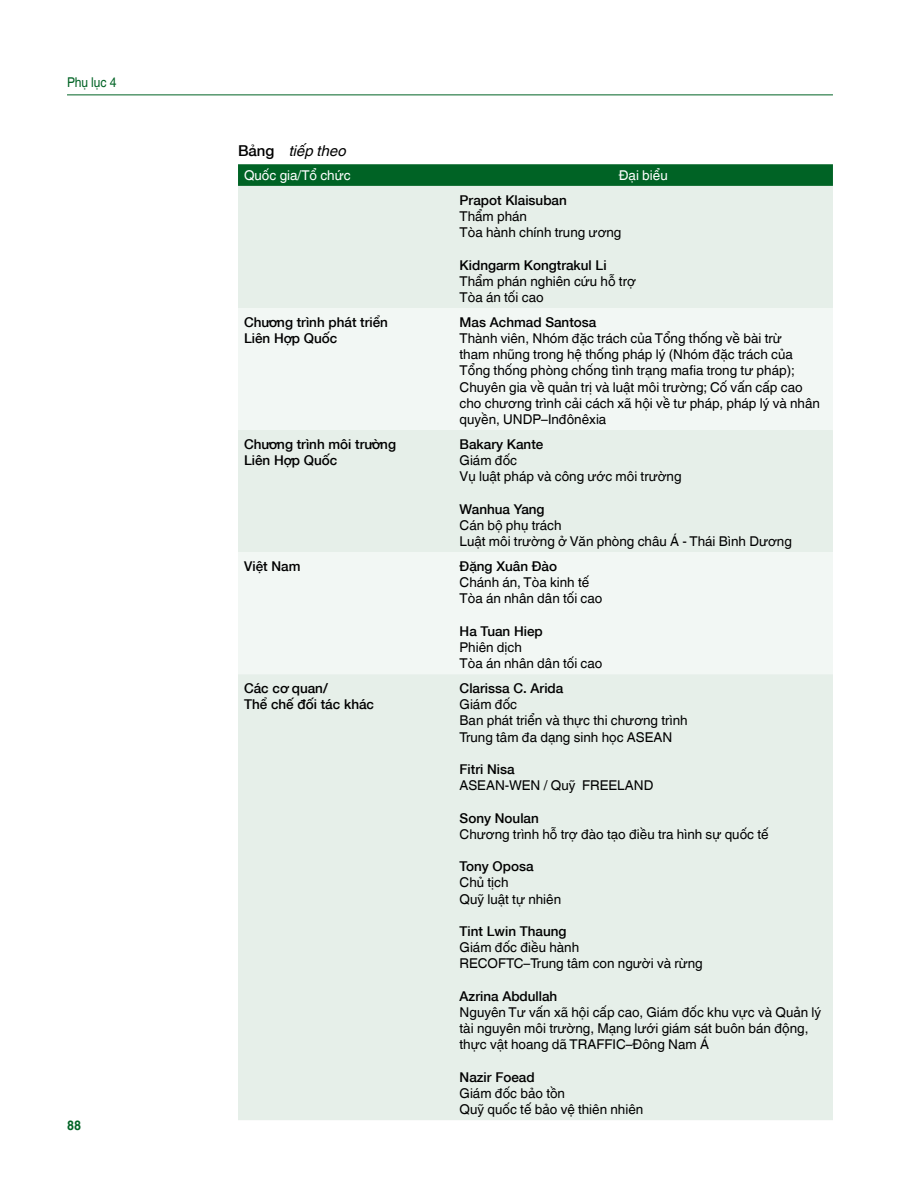
<style>
.page{position:relative;width:918px;height:1188px;background:#fff}
.page>*{position:absolute;margin:0;border:0;box-sizing:border-box;transform-origin:0 0}
.t1{font:italic 15px "Helvetica World";color:#000}
.t2{font:13.5px/16.2px "Helvetica World";color:#000}
.t3{font:13.5px/16.2px "Helvetica Neue 65 Medium Viet";color:#000}
.t4{font:13.5px "Helvetica World";color:#fff}
.t5{font:13.5px "Helvetica World";color:#006325;scale:.9 1}
.t6{font:700 13.5px "Helvetica World";color:#006325;scale:.9 1}
.s1{font-family:"Helvetica Neue 65 Medium Viet";font-style:normal}
</style>
<div class="page">
<hr style="left:67px;top:94px;width:766px;height:1px;background:#006325">
<svg style="left:238px;top:164px;width:595px;height:22px;background:#046528"></svg>
<div style="left:238px;top:186px;width:595px;height:934px;background:#e6efe9"></div>
<svg style="left:238px;top:308px;width:595px;height:366px;fill:#f2f7f4"></svg>
<p class="t5" style="left:67px;top:75px;width:56px">Phụ lục 4</p>
<p class="t6" style="left:67px;top:1118px;width:17px">88</p>
<p class="t1" style="left:238px;top:142px;width:110px"><span class="s1">Bảng</span> tiếp theo</p>
<p class="t4" style="left:244px;top:167px;width:108px">Quốc gia/Tổ chức</p>
<p class="t4" style="left:619px;top:167px;width:51px">Đại biểu</p>
<p class="t3" style="left:460px;top:191px;width:109px">Prapot Klaisuban</p>
<p class="t2" style="left:460px;top:208px;width:163px">Thẩm phán<br>Tòa hành chính trung ương</p>
<p class="t3" style="left:460px;top:256px;width:149px">Kidngarm Kongtrakul Li</p>
<p class="t2" style="left:460px;top:273px;width:178px">Thẩm phán nghiên cứu hỗ trợ<br>Tòa án tối cao</p>
<p class="t3" style="left:244px;top:313px;width:146px">Chương trình phát triển<br>Liên Hợp Quốc</p>
<p class="t3" style="left:460px;top:313px;width:138px">Mas Achmad Santosa</p>
<p class="t2" style="left:460px;top:330px;width:362px">Thành viên, Nhóm đặc trách của Tổng thống về bài trừ<br>tham nhũng trong hệ thống pháp lý (Nhóm đặc trách của Tổng thống phòng chống tình trạng mafia trong tư pháp); Chuyên gia về quản trị và luật môi trường; Cố vấn cấp cao cho chương trình cải cách xã hội về tư pháp, pháp lý và nhân quyền, UNDP–Inđônêxia</p>
<p class="t3" style="left:244px;top:435px;width:154px">Chương trình môi trường<br>Liên Hợp Quốc</p>
<p class="t3" style="left:460px;top:435px;width:85px">Bakary Kante</p>
<p class="t2" style="left:460px;top:452px;width:224px">Giám đốc<br>Vụ luật pháp và công ước môi trường</p>
<p class="t3" style="left:460px;top:500px;width:87px">Wanhua Yang</p>
<p class="t2" style="left:460px;top:517px;width:334px">Cán bộ phụ trách<br>Luật môi trường ở Văn phòng châu Á - Thái Bình Dương</p>
<p class="t3" style="left:244px;top:557px;width:58px">Việt Nam</p>
<p class="t3" style="left:460px;top:557px;width:99px">Đặng Xuân Đào</p>
<p class="t2" style="left:460px;top:574px;width:144px">Chánh án, Tòa kinh tế<br>Tòa án nhân dân tối cao</p>
<p class="t3" style="left:460px;top:622px;width:85px">Ha Tuan Hiep</p>
<p class="t2" style="left:460px;top:639px;width:144px">Phiên dịch<br>Tòa án nhân dân tối cao</p>
<p class="t3" style="left:244px;top:679px;width:132px">Các cơ quan/<br>Thể chế đối tác khác</p>
<p class="t3" style="left:460px;top:679px;width:105px">Clarissa C. Arida</p>
<p class="t2" style="left:460px;top:696px;width:230px">Giám đốc<br>Ban phát triển và thực thi chương trình<br>Trung tâm đa dạng sinh học ASEAN</p>
<p class="t3" style="left:460px;top:760px;width:57px">Fitri Nisa</p>
<p class="t2" style="left:460px;top:777px;width:195px">ASEAN-WEN / Quỹ FREELAND</p>
<p class="t3" style="left:460px;top:809px;width:81px">Sony Noulan</p>
<p class="t2" style="left:460px;top:826px;width:311px">Chương trình hỗ trợ đào tạo điều tra hình sự quốc tế</p>
<p class="t3" style="left:460px;top:857px;width:76px">Tony Oposa</p>
<p class="t2" style="left:460px;top:875px;width:103px">Chủ tịch<br>Quỹ luật tự nhiên</p>
<p class="t3" style="left:460px;top:922px;width:109px">Tint Lwin Thaung</p>
<p class="t2" style="left:460px;top:939px;width:245px">Giám đốc điều hành<br>RECOFTC–Trung tâm con người và rừng</p>
<p class="t3" style="left:460px;top:987px;width:99px">Azrina Abdullah</p>
<p class="t2" style="left:460px;top:1004px;width:363px">Nguyên Tư vấn xã hội cấp cao, Giám đốc khu vực và Quản lý tài nguyên môi trường, Mạng lưới giám sát buôn bán động, thực vật hoang dã TRAFFIC–Đông Nam Á</p>
<p class="t3" style="left:460px;top:1068px;width:77px">Nazir Foead</p>
<p class="t2" style="left:460px;top:1085px;width:185px">Giám đốc bảo tồn<br>Quỹ quốc tế bảo vệ thiên nhiên</p>
</div>
